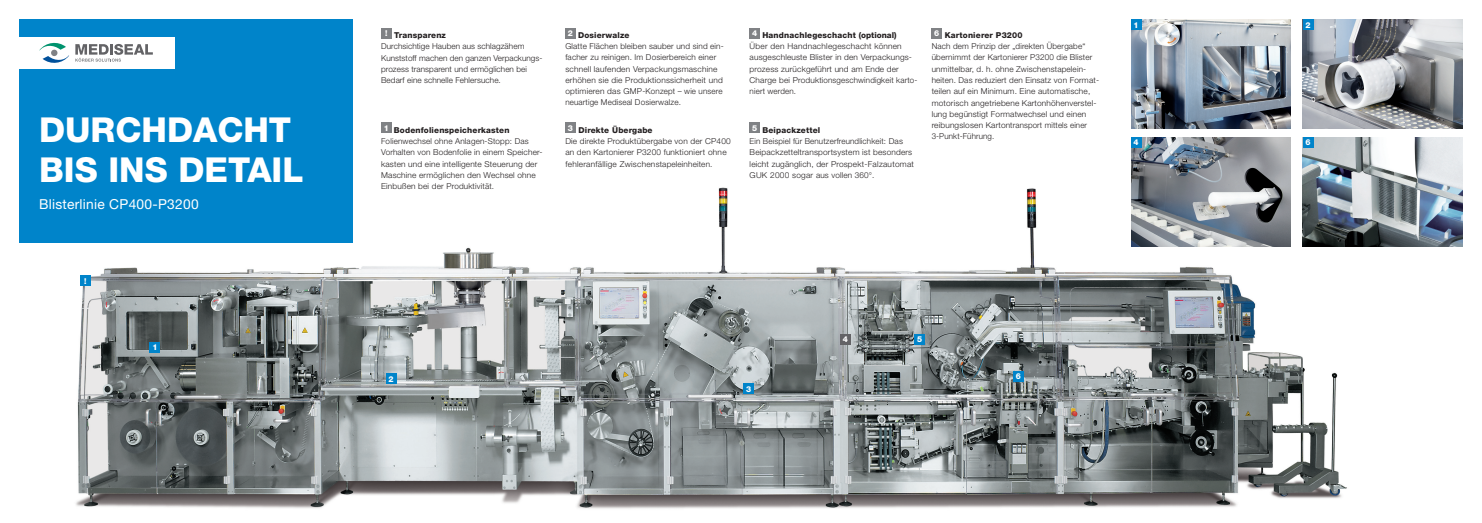
<style>
.page{position:relative;width:1482px;height:523px;background:#fff}
.page>*{position:absolute;margin:0;border:0;box-sizing:border-box;transform-origin:0 0}
.t1{font:800 34.38px/39.1px "Helvetica Neue LT Pro";color:#fff}
.t2{font:13.75px "Helvetica Neue LT Pro";letter-spacing:.02em;color:#fff}
.t3{font:300 8.12px/11.2px "Helvetica Neue LT Pro";letter-spacing:.02em;color:#231f20}
.t4{font:800 8.12px "Helvetica Neue LT Pro";color:#fff}
.s1{font-weight:800}
</style>
<div class="page">
<img style="left:76px;top:180px;width:1274px;height:329px">
<div style="left:19px;top:19px;width:334px;height:224px;background:#0084ca"></div>
<div style="left:150px;top:342px;width:10px;height:10px;background:#0084ca"></div>
<div style="left:386px;top:373px;width:10px;height:11px;background:#0084ca"></div>
<div style="left:743px;top:384px;width:10px;height:10px;background:#0084ca"></div>
<div style="left:840px;top:334px;width:10px;height:10px;background:#636366"></div>
<div style="left:914px;top:334px;width:10px;height:10px;background:#0084ca"></div>
<div style="left:1012px;top:371px;width:11px;height:10px;background:#0084ca"></div>
<div style="left:80px;top:275px;width:11px;height:11px;background:#0084ca"></div>
<div style="left:13px;top:37px;width:162px;height:32px;background:#fff"></div>
<svg style="left:39px;top:43px;width:30px;height:20px"></svg>
<svg style="left:75px;top:44px;width:78px;height:18px"></svg>
<div style="left:565px;top:28px;width:10px;height:10px;background:#808285"></div>
<div style="left:565px;top:123px;width:10px;height:10px;background:#808285"></div>
<div style="left:749px;top:28px;width:10px;height:10px;background:#808285"></div>
<div style="left:749px;top:123px;width:10px;height:10px;background:#808285"></div>
<div style="left:931px;top:28px;width:10px;height:10px;background:#808285"></div>
<div style="left:381px;top:123px;width:10px;height:10px;background:#808285"></div>
<div style="left:381px;top:28px;width:10px;height:10px;background:#808285"></div>
<img style="left:1131px;top:19px;width:159px;height:109px">
<div style="left:1130px;top:19px;width:11px;height:11px;background:#0084ca"></div>
<img style="left:1302px;top:19px;width:160px;height:109px">
<div style="left:1302px;top:19px;width:10px;height:11px;background:#0084ca"></div>
<img style="left:1130px;top:137px;width:160px;height:109px">
<div style="left:1130px;top:137px;width:11px;height:10px;background:#0084ca"></div>
<img style="left:1302px;top:137px;width:160px;height:109px">
<div style="left:1302px;top:137px;width:10px;height:10px;background:#0084ca"></div>
<h1 class="t1" style="left:39px;top:110px;width:255px">Durchdacht bis ins Detail</h1>
<h2 class="t2" style="left:39px;top:195px;width:161px">Blisterlinie CP400-P3200</h2>
<p class="t4" style="left:84px;top:276px;width:4px">!</p>
<p class="t4" style="left:152px;top:342px;width:7px">1</p>
<p class="t3" style="left:381px;top:29px;width:163px;text-indent:4px"><sup>!</sup> <span class="s1">Transparenz<br></span>Durchsichtige Hauben aus schlagzähem Kunststoff machen den ganzen Verpackungs&shy;prozess transparent und ermöglichen bei Bedarf eine schnelle Fehlersuche.</p>
<p class="t3" style="left:381px;top:124px;width:163px;text-indent:3px"><sup>1</sup> <span class="s1">Bodenfolienspeicherkasten </span>Folienwechsel ohne Anlagen-Stopp: Das Vorhalten von Bodenfolie in einem Speicher&shy;kasten und eine intelligente Steuerung der Maschine ermöglichen den Wechsel ohne Einbußen bei der Produktivität.</p>
<p class="t3" style="left:565px;top:29px;width:160px;text-indent:3px"><sup>2</sup> <span class="s1">Dosierwalze<br></span>Glatte Flächen bleiben sauber und sind ein&shy;facher zu reinigen. Im Dosierbereich einer schnell laufenden Verpackungsmaschine erhöhen sie die Produktionssicherheit und optimieren das GMP-Konzept – wie unsere neuartige Mediseal Dosierwalze.</p>
<p class="t3" style="left:565px;top:124px;width:167px;text-indent:3px"><sup>3</sup> <span class="s1">Direkte Übergabe<br></span>Die direkte Produktübergabe von der CP400 an den Kartonierer P3200 funktioniert ohne fehleranfällige Zwischenstapeleinheiten.</p>
<p class="t3" style="left:749px;top:29px;width:169px;text-indent:3px"><sup>4</sup> <span class="s1">Handnachlegeschacht (optional)<br></span>Über den Handnachlegeschacht können ausgeschleuste Blister in den Verpackungs&shy;prozess zurückgeführt und am Ende der Charge bei Produktionsgeschwindigkeit karto&shy;niert werden.</p>
<p class="t3" style="left:749px;top:124px;width:166px;text-indent:3px"><sup>5</sup> <span class="s1">Beipackzettel<br></span>Ein Beispiel für Benutzerfreundlichkeit: Das Beipackzetteltransportsystem ist besonders leicht zugänglich, der Prospekt-Falzautomat GUK 2000 sogar aus vollen 360°.</p>
<p class="t3" style="left:931px;top:29px;width:169px;text-indent:3px"><sup>6</sup> <span class="s1">Kartonierer P3200<br></span>Nach dem Prinzip der „direkten Übergabe“ übernimmt der Kartonierer P3200 die Blister unmittelbar, d. h. ohne Zwischenstapelein&shy;heiten. Das reduziert den Einsatz von Format&shy;teilen auf ein Minimum. Eine automatische, motorisch angetriebene Kartonhöhenverstel&shy;lung begünstigt Formatwechsel und einen reibungslosen Kartontransport mittels einer 3-Punkt-Führung.</p>
<p class="t4" style="left:1133px;top:20px;width:7px">1</p>
<p class="t4" style="left:1305px;top:20px;width:7px">2</p>
<p class="t4" style="left:1133px;top:137px;width:7px">4</p>
<p class="t4" style="left:1305px;top:137px;width:7px">6</p>
<p class="t4" style="left:388px;top:374px;width:7px">2</p>
<p class="t4" style="left:746px;top:384px;width:7px">3</p>
<p class="t4" style="left:842px;top:334px;width:7px">4</p>
<p class="t4" style="left:917px;top:334px;width:7px">5</p>
<p class="t4" style="left:1015px;top:371px;width:7px">6</p>
</div>
